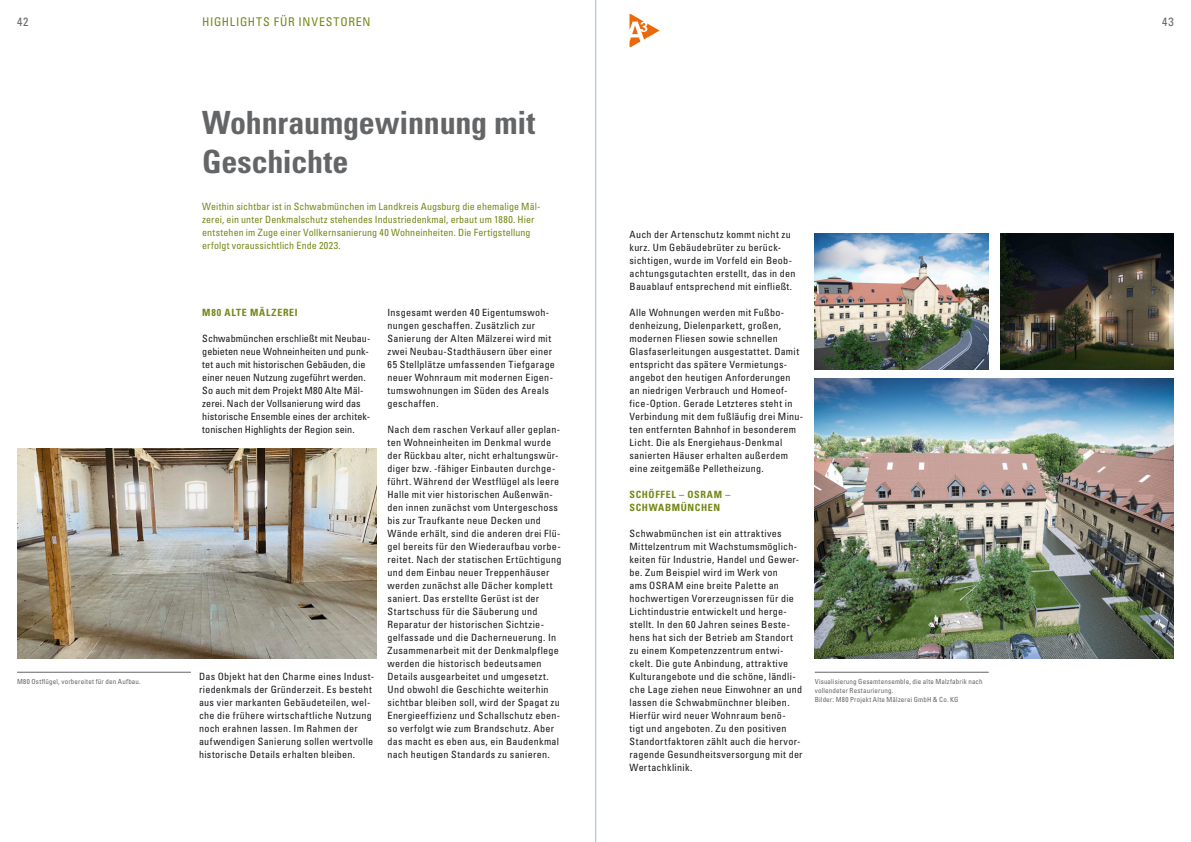
<style>
.page{position:relative;width:1191px;height:842px;background:#fff}
.page>*{position:absolute;margin:0;border:0;box-sizing:border-box;transform-origin:0 0}
.t1{font:700 condensed 32px/39px "Univers LT Std";letter-spacing:-.005em;color:#646567}
.t2{font:condensed 12px "Univers LT Std";letter-spacing:.065em;color:#748817}
.t3{font:condensed 12px "Univers LT Std";color:#646567}
.t4{font:condensed 10px/13px "Univers LT Std";letter-spacing:.025em;color:#1a171c}
.t5{font:condensed 10px/13px "Univers LT Std";letter-spacing:.005em;color:#1a171c}
.t6{font:condensed 10px/13px "Univers LT Std";letter-spacing:.005em;color:#748817}
.t7{font:700 condensed 10px/13px "Univers LT Std";letter-spacing:.065em;color:#748817}
.t8{font:condensed 7px/9px "Univers LT Std";letter-spacing:.025em;color:#646567}
</style>
<div class="page">
<img style="left:17px;top:448px;width:359px;height:210px">
<img style="left:814px;top:378px;width:360px;height:280px">
<img style="left:814px;top:234px;width:174px;height:135px">
<img style="left:1000px;top:234px;width:174px;height:135px">
<hr style="left:814px;top:672px;width:174px;height:1px;background:#646567">
<hr style="left:17px;top:672px;width:174px;height:1px;background:#646567">
<svg style="left:629px;top:14px;width:30px;height:33px"></svg>
<hr style="left:595px;top:0;width:1px;height:842px;background:#9fb6db">
<p class="t2" style="left:202px;top:14px;width:170px">HIGHLIGHTS FÜR INVESTOREN</p>
<p class="t3" style="left:17px;top:14px;width:13px">42</p>
<p class="t3" style="left:1162px;top:14px;width:13px">43</p>
<p class="t8" style="left:17px;top:677px;width:125px">M80 Ostflügel, vorbereitet für den Aufbau.</p>
<h1 class="t1" style="left:202px;top:103px;width:334px">Wohnraumgewinnung mit<br>Geschichte</h1>
<p class="t6" style="left:202px;top:200px;width:340px">Weithin sichtbar ist in Schwabmünchen im Landkreis Augsburg die ehemalige Mäl&shy;zerei, ein unter Denkmalschutz stehendes Industriedenkmal, erbaut um 1880. Hier entstehen im Zuge einer Vollkernsanierung 40 Wohneinheiten. Die Fertigstellung erfolgt voraussichtlich Ende 2023.</p>
<p class="t7" style="left:202px;top:306px;width:97px">M80 ALTE MÄLZEREI</p>
<p class="t5" style="left:202px;top:332px;width:170px">Schwabmünchen erschließt mit Neubau&shy;gebieten neue Wohneinheiten und punk&shy;tet auch mit historischen Gebäuden, die einer neuen Nutzung zugeführt werden.<br>So auch mit dem Projekt M80 Alte Mäl&shy;zerei. Nach der Vollsanierung wird das historische Ensemble eines der architek&shy;tonischen Highlights der Region sein.</p>
<p class="t4" style="left:199px;top:670px;width:177px">Das Objekt hat den Charme eines Indust&shy;riedenkmals der Gründerzeit. Es besteht aus vier markanten Gebäudeteilen, wel&shy;che die frühere wirtschaftliche Nutzung noch erahnen lassen. Im Rahmen der aufwendigen Sanierung sollen wertvolle historische Details erhalten bleiben.</p>
<p class="t4" style="left:387px;top:306px;width:169px">Insgesamt werden 40 Eigentumswoh&shy;nungen geschaffen. Zusätzlich zur Sanierung der Alten Mälzerei wird mit zwei Neubau-Stadthäusern über einer 65 Stellplätze umfassenden Tiefgarage neuer Wohnraum mit modernen Eigen&shy;tumswohnungen im Süden des Areals geschaffen.</p>
<p class="t4" style="left:387px;top:423px;width:175px">Nach dem raschen Verkauf aller geplan&shy;ten Wohneinheiten im Denkmal wurde der Rückbau alter, nicht erhaltungswür&shy;diger bzw. -fähiger Einbauten durchge&shy;führt. Während der Westflügel als leere Halle mit vier historischen Außenwän&shy;den innen zunächst vom Untergeschoss bis zur Traufkante neue Decken und Wände erhält, sind die anderen drei Flü&shy;gel bereits für den Wiederaufbau vorbe&shy;reitet. Nach der statischen Ertüchtigung und dem Einbau neuer Treppenhäuser werden zunächst alle Dächer komplett saniert. Das erstellte Gerüst ist der Startschuss für die Säuberung und Reparatur der historischen Sichtzie&shy;gelfassade und die Dacherneuerung. In Zusammenarbeit mit der Denkmalpflege werden die historisch bedeutsamen Details ausgearbeitet und umgesetzt.<br>Und obwohl die Geschichte weiterhin sichtbar bleiben soll, wird der Spagat zu Energieeffizienz und Schallschutz eben&shy;so verfolgt wie zum Brandschutz. Aber das macht es eben aus, ein Baudenkmal nach heutigen Standards zu sanieren.</p>
<p class="t4" style="left:629px;top:228px;width:168px">Auch der Artenschutz kommt nicht zu kurz. Um Gebäudebrüter zu berück&shy;sichtigen, wurde im Vorfeld ein Beob&shy;achtungsgutachten erstellt, das in den Bauablauf entsprechend mit einfließt.</p>
<p class="t4" style="left:629px;top:306px;width:175px">Alle Wohnungen werden mit Fußbo&shy;denheizung, Dielenparkett, großen, modernen Fliesen sowie schnellen Glasfaserleitungen ausgestattet. Damit entspricht das spätere Vermietungs&shy;angebot den heutigen Anforderungen an niedrigen Verbrauch und Homeof&shy;fice-Option. Gerade Letzteres steht in Verbindung mit dem fußläufig drei Minu&shy;ten entfernten Bahnhof in besonderem Licht. Die als Energiehaus-Denkmal sanierten Häuser erhalten außerdem eine zeitgemäße Pelletheizung.</p>
<p class="t7" style="left:629px;top:488px;width:102px">SCHÖFFEL – OSRAM –<br>SCHWABMÜNCHEN</p>
<p class="t4" style="left:629px;top:527px;width:175px">Schwabmünchen ist ein attraktives Mittelzentrum mit Wachstumsmöglich&shy;keiten für Industrie, Handel und Gewer&shy;be. Zum Beispiel wird im Werk von<br>ams OSRAM eine breite Palette an hochwertigen Vorerzeugnissen für die Lichtindustrie entwickelt und herge&shy;stellt. In den 60 Jahren seines Beste&shy;hens hat sich der Betrieb am Standort zu einem Kompetenzzentrum entwi&shy;ckelt. Die gute Anbindung, attraktive Kulturangebote und die schöne, ländli&shy;che Lage ziehen neue Einwohner an und lassen die Schwabmünchner bleiben.<br>Hierfür wird neuer Wohnraum benö-<br>tigt und angeboten. Zu den positiven Standortfaktoren zählt auch die hervor&shy;ragende Gesundheitsversorgung mit der Wertachklinik.</p>
<p class="t8" style="left:814px;top:677px;width:169px">Visualisierung Gesamtensemble, die alte Malzfabrik nach vollendeter Restaurierung.<br>Bilder: M80 Projekt Alte Mälzerei GmbH &amp; Co. KG</p>
</div>
